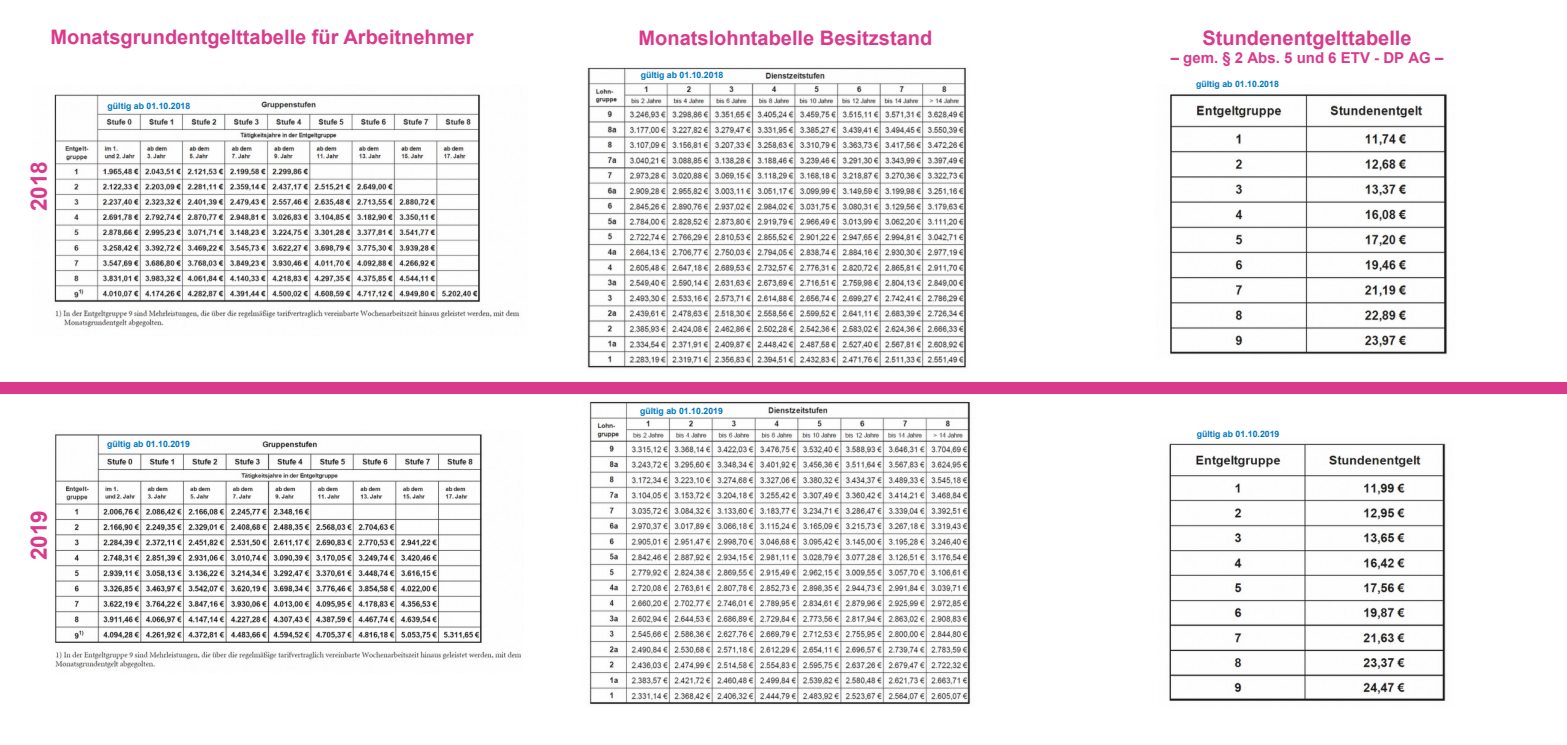
<style>
.page{position:relative;width:1567px;height:745px;background:#fff}
.page>*{position:absolute;margin:0;border:0;box-sizing:border-box;transform-origin:0 0}
.t1{font:700 22.5px "Arial";color:#d93a8c}
.t2{font:700 20px "Arial";color:#d93a8c}
.t3{font:700 15px "Arial";color:#d93a8c}
.t4{font:700 8.75px "Arial";color:#0078c0}
</style>
<div class="page">
<img style="left:55px;top:434px;width:466px;height:235px">
<img style="left:589px;top:401px;width:382px;height:304px">
<img style="left:1170px;top:94px;width:277px;height:261px">
<img style="left:587px;top:67px;width:379px;height:301px">
<img style="left:54px;top:94px;width:465px;height:233px">
<div style="left:0;top:382px;width:1566px;height:11px;background:#d93a8c"></div>
<img style="left:1169px;top:443px;width:277px;height:258px">
<h2 class="t2" style="left:51px;top:29px;width:424px">Monatsgrundentgelttabelle für Arbeitnehmer</h2>
<h2 class="t2" style="left:638px;top:30px;width:295px">Monatslohntabelle Besitzstand</h2>
<h1 class="t1" style="left:30px;top:211px;width:52px;rotate:-90deg">2018</h1>
<p class="t4" style="left:108px;top:102px;width:84px">gültig ab 01.10.2018</p>
<h1 class="t1" style="left:30px;top:560px;width:52px;rotate:-90deg">2019</h1>
<p class="t4" style="left:107px;top:440px;width:84px">gültig ab 01.10.2019</p>
<p class="t4" style="left:640px;top:72px;width:84px">gültig ab 01.10.2018</p>
<p class="t4" style="left:640px;top:407px;width:84px">gültig ab 01.10.2019</p>
<h2 class="t2" style="left:1202px;top:30px;width:210px">Stundenentgelttabelle</h2>
<h3 class="t3" style="left:1170px;top:52px;width:274px">– gem. § 2 Abs. 5 und 6 ETV - DP AG –</h3>
<p class="t4" style="left:1196px;top:80px;width:84px">gültig ab 01.10.2018</p>
<p class="t4" style="left:1196px;top:430px;width:84px">gültig ab 01.10.2019</p>
</div>
